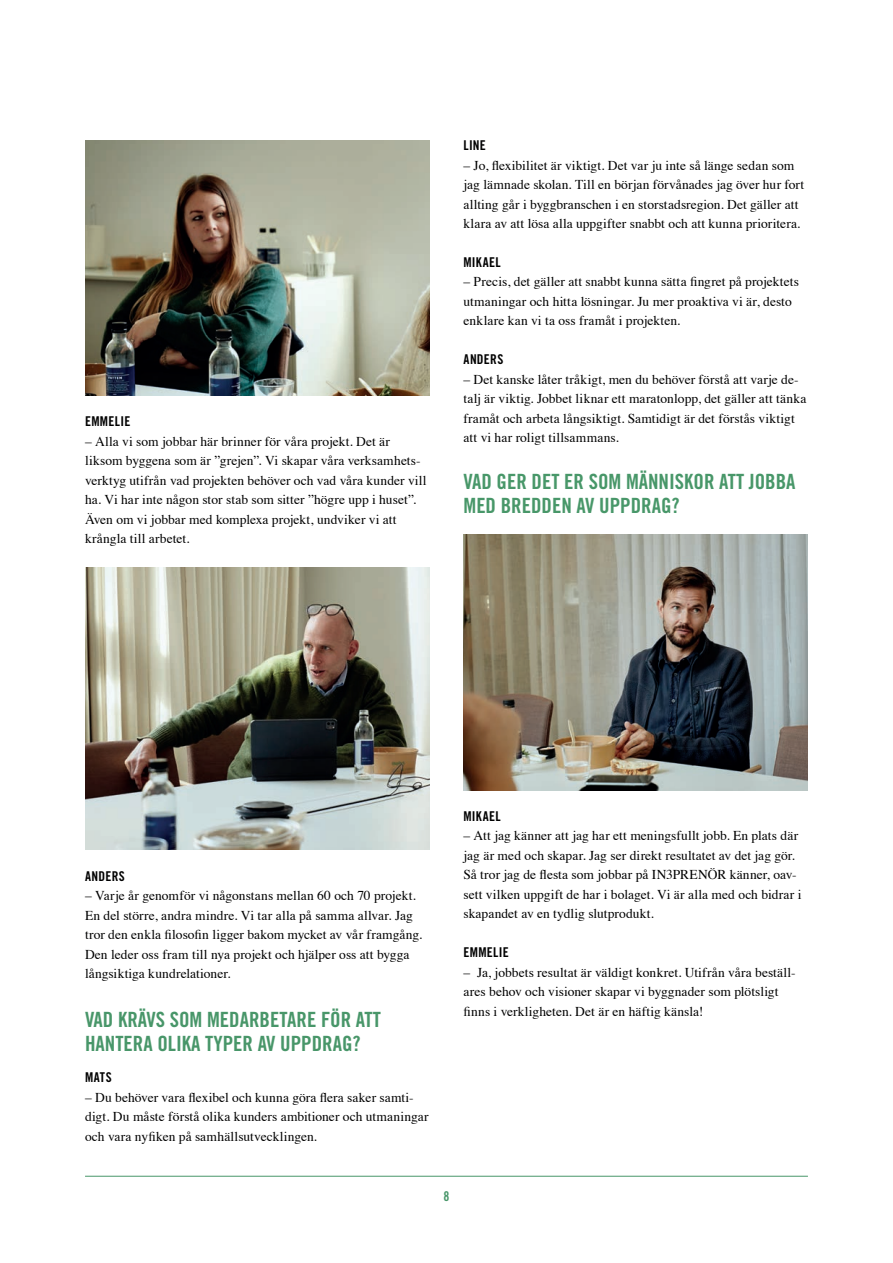
<style>
.page{position:relative;width:893px;height:1263px;background:#fff}
.page>*{position:absolute;margin:0;border:0;box-sizing:border-box;transform-origin:0 0}
.t1{font:21px "Trade Gothic LT Std Bd Cn 20";color:#489669}
.t2{font:21px/24px "Trade Gothic LT Std Bd Cn 20";color:#489769}
.t3{font:13.5px/19.5px "Times";letter-spacing:.005em;color:#000001}
.t4{font:13.5px "Trade Gothic LT Std Bd Cn 20";letter-spacing:.025em;color:#000001}
.t5{font:13.5px "Trade Gothic LT Std Bd Cn 20";color:#489669}
</style>
<div class="page">
<img style="left:463px;top:535px;width:345px;height:255px">
<img style="left:85px;top:567px;width:344px;height:283px">
<hr style="left:85px;top:1176px;width:723px;height:1px;background:#489669">
<img style="left:85px;top:140px;width:344px;height:255px">
<p class="t4" style="left:85px;top:413px;width:47px">EMMELIE</p>
<p class="t3" style="left:85px;top:430px;width:306px">– Alla vi som jobbar här brinner för våra projekt. Det är</p>
<p class="t3" style="left:85px;top:450px;width:343px">liksom byggena som är ”grejen”. Vi skapar våra verksamhets&shy;verktyg utifrån vad projekten behöver och vad våra kunder vill ha. Vi har inte någon stor stab som sitter ”högre upp i huset”.<br>Även om vi jobbar med komplexa projekt, undviker vi att krångla till arbetet.</p>
<p class="t4" style="left:463px;top:137px;width:24px">LINE</p>
<p class="t3" style="left:463px;top:154px;width:342px">– Jo, flexibilitet är viktigt. Det var ju inte så länge sedan som jag lämnade skolan. Till en början förvånades jag över hur fort allting går i byggbranschen i en storstadsregion. Det gäller att klara av att lösa alla uppgifter snabbt och att kunna prioritera.</p>
<p class="t4" style="left:463px;top:254px;width:39px">MIKAEL</p>
<p class="t3" style="left:463px;top:271px;width:337px">– Precis, det gäller att snabbt kunna sätta fingret på projektets utmaningar och hitta lösningar. Ju mer proaktiva vi är, desto enklare kan vi ta oss framåt i projekten.</p>
<p class="t4" style="left:463px;top:351px;width:41px">ANDERS</p>
<p class="t3" style="left:463px;top:369px;width:344px">– Det kanske låter tråkigt, men du behöver förstå att varje de&shy;talj är viktig. Jobbet liknar ett maratonlopp, det gäller att tänka framåt och arbeta långsiktigt. Samtidigt är det förstås viktigt att vi har roligt tillsammans.</p>
<p class="t2" style="left:463px;top:470px;width:333px">VAD GER DET ER SOM MÄNNISKOR ATT JOBBA<br>MED BREDDEN AV UPPDRAG?</p>
<p class="t4" style="left:85px;top:868px;width:41px">ANDERS</p>
<p class="t3" style="left:85px;top:885px;width:338px">– Varje år genomför vi någonstans mellan 60 och 70 projekt.<br>En del större, andra mindre. Vi tar alla på samma allvar. Jag tror den enkla filosofin ligger bakom mycket av vår framgång.<br>Den leder oss fram till nya projekt och hjälper oss att bygga långsiktiga kundrelationer.</p>
<p class="t1" style="left:85px;top:1007px;width:297px">VAD KRÄVS SOM MEDARBETARE FÖR ATT</p>
<p class="t1" style="left:85px;top:1031px;width:277px">HANTERA OLIKA TYPER AV UPPDRAG?</p>
<p class="t4" style="left:85px;top:1069px;width:28px">MATS</p>
<p class="t3" style="left:85px;top:1086px;width:345px">– Du behöver vara flexibel och kunna göra flera saker samti&shy;digt. Du måste förstå olika kunders ambitioner och utmaningar och vara nyfiken på samhällsutvecklingen.</p>
<p class="t4" style="left:463px;top:808px;width:39px">MIKAEL</p>
<p class="t3" style="left:463px;top:825px;width:339px">– Att jag känner att jag har ett meningsfullt jobb. En plats där jag är med och skapar. Jag ser direkt resultatet av det jag gör.<br>Så tror jag de flesta som jobbar på IN3PRENÖR känner, oav&shy;sett vilken uppgift de har i bolaget. Vi är alla med och bidrar i skapandet av en tydlig slutprodukt.</p>
<p class="t4" style="left:463px;top:944px;width:47px">EMMELIE</p>
<p class="t3" style="left:463px;top:961px;width:334px">– Ja, jobbets resultat är väldigt konkret. Utifrån våra beställ-</p>
<p class="t3" style="left:463px;top:981px;width:317px">ares behov och visioner skapar vi byggnader som plötsligt finns i verkligheten. Det är en häftig känsla!</p>
<p class="t5" style="left:443px;top:1188px;width:7px">8</p>
</div>
